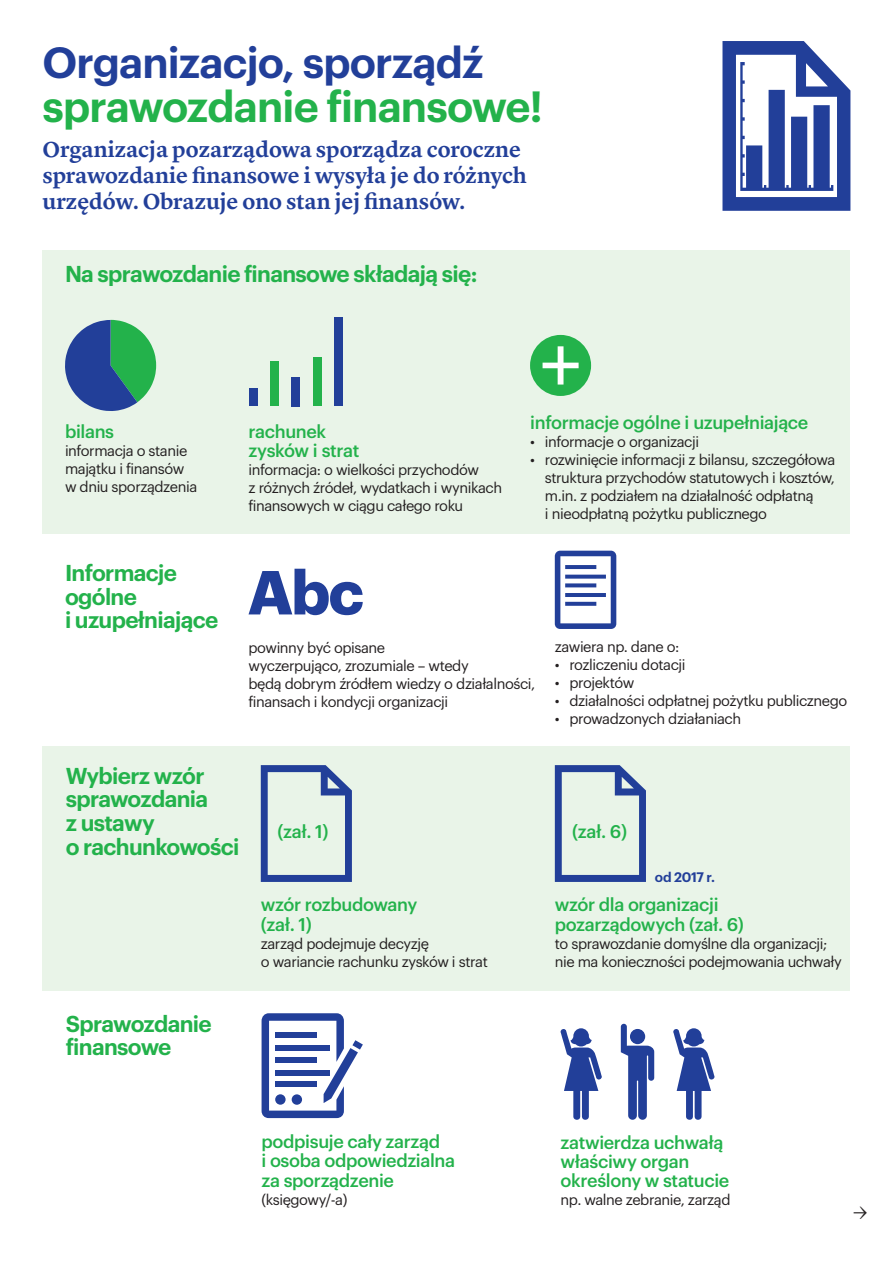
<style>
.page{position:relative;width:893px;height:1263px;background:#fff}
.page>*{position:absolute;margin:0;border:0;box-sizing:border-box;transform-origin:0 0}
.Normalny{font:600 42.75px/43.8px "Graphik";letter-spacing:-.02em;color:#23b24b}
.Normalny-2{font:600 22.5px/23.7px "Graphik";letter-spacing:-.03em;color:#23b24b}
.Normalny-3{font:600 22.5px/25.8px "Lyon Text";letter-spacing:-.005em;color:#223f99}
.Normalny-4{font:500 18px/19.2px "Graphik";letter-spacing:-.02em;color:#23b24b}
.t1{font:18px "Meta Serif Pro";color:#231f20}
.Normalny-5{font:14.7px/18px "Graphik";letter-spacing:-.03em;color:#231f20}
.Normalny-6{font:600 13.5px "Graphik";letter-spacing:-.02em;color:#223f99}
.s1{color:#223f99}
</style>
<div class="page">
<svg style="left:722px;top:41px;width:128px;height:170px"></svg>
<div style="left:43px;top:250px;width:807px;height:284px;background:#e9f4e8"></div>
<svg style="left:65px;top:320px;width:91px;height:91px"></svg>
<div style="left:249px;top:388px;width:8px;height:18px;background:#223f99"></div>
<div style="left:270px;top:362px;width:9px;height:44px;background:#23b24b"></div>
<div style="left:291px;top:377px;width:9px;height:29px;background:#223f99"></div>
<div style="left:313px;top:357px;width:9px;height:49px;background:#23b24b"></div>
<div style="left:334px;top:317px;width:9px;height:89px;background:#223f99"></div>
<div style="left:530px;top:335px;width:61px;height:61px;background:#23b24b;border-radius:50%"></div>
<svg style="left:543px;top:346px;width:36px;height:39px"></svg>
<svg style="left:249px;top:569px;width:114px;height:46px"></svg>
<svg style="left:555px;top:551px;width:61px;height:78px"></svg>
<div style="left:43px;top:746px;width:807px;height:245px;background:#e9f4e8"></div>
<svg style="left:261px;top:765px;width:91px;height:117px"></svg>
<svg style="left:555px;top:765px;width:91px;height:117px"></svg>
<svg style="left:262px;top:1013px;width:101px;height:105px"></svg>
<div style="left:275px;top:1094px;width:11px;height:11px;background:#223f99;border-radius:50%"></div>
<div style="left:292px;top:1094px;width:10px;height:11px;background:#223f99;border-radius:50%"></div>
<svg style="left:621px;top:1024px;width:33px;height:96px"></svg>
<svg style="left:561px;top:1028px;width:41px;height:92px"></svg>
<svg style="left:673px;top:1028px;width:41px;height:92px"></svg>
<p class="Normalny" style="left:43px;top:37px;width:502px"><span class="s1">Organizacjo, sporządź </span>sprawozdanie finansowe!</p>
<p class="Normalny-3" style="left:43px;top:135px;width:486px">Organizacja pozarządowa sporządza coroczne sprawozdanie finansowe i wysyła je do różnych urzędów. Obrazuje ono stan jej finansów.</p>
<p class="Normalny-2" style="left:65px;top:260px;width:414px">Na sprawozdanie finansowe składają się:</p>
<p class="Normalny-4" style="left:65px;top:421px;width:51px">bilans</p>
<p class="Normalny-5" style="left:65px;top:441px;width:124px">informacja o stanie</p>
<p class="Normalny-5" style="left:65px;top:459px;width:121px">majątku i finansów</p>
<p class="Normalny-5" style="left:65px;top:477px;width:134px">w dniu sporządzenia</p>
<p class="Normalny-2" style="left:65px;top:559px;width:114px">Informacje</p>
<p class="Normalny-2" style="left:65px;top:583px;width:74px">ogólne</p>
<p class="Normalny-2" style="left:65px;top:606px;width:155px">i uzupełniające</p>
<p class="Normalny-4" style="left:249px;top:420px;width:79px">rachunek</p>
<p class="Normalny-4" style="left:249px;top:439px;width:112px">zysków i strat</p>
<p class="Normalny-5" style="left:249px;top:459px;width:255px">informacja: o wielkości przychodów<br>z różnych źródeł, wydatkach i wynikach finansowych w ciągu całego roku</p>
<p class="Normalny-4" style="left:530px;top:412px;width:280px">informacje ogólne i uzupełniające</p>
<p class="Normalny-5" style="left:530px;top:432px;width:170px">• informacje o organizacji</p>
<p class="Normalny-5" style="left:530px;top:450px;width:306px">• rozwinięcie informacji z bilansu, szczegółowa</p>
<p class="Normalny-5" style="left:545px;top:468px;width:292px">struktura przychodów statutowych i kosztów,</p>
<p class="Normalny-5" style="left:545px;top:486px;width:270px">m.in. z podziałem na działalność odpłatną</p>
<p class="Normalny-5" style="left:545px;top:504px;width:224px">i nieodpłatną pożytku publicznego</p>
<p class="Normalny-5" style="left:249px;top:638px;width:138px">powinny być opisane</p>
<p class="Normalny-5" style="left:249px;top:656px;width:288px">wyczerpująco, zrozumiale – wtedy<br>będą dobrym źródłem wiedzy o działalności, finansach i kondycji organizacji</p>
<p class="Normalny-5" style="left:555px;top:636px;width:126px">zawiera np. dane o:</p>
<p class="Normalny-5" style="left:555px;top:654px;width:132px">• rozliczeniu dotacji</p>
<p class="Normalny-5" style="left:555px;top:672px;width:81px">• projektów</p>
<p class="Normalny-5" style="left:555px;top:690px;width:294px">• działalności odpłatnej pożytku publicznego</p>
<p class="Normalny-5" style="left:555px;top:708px;width:188px">• prowadzonych działaniach</p>
<p class="Normalny-2" style="left:66px;top:762px;width:144px">Wybierz wzór sprawozdania</p>
<p class="Normalny-2" style="left:66px;top:809px;width:91px">z ustawy</p>
<p class="Normalny-2" style="left:66px;top:832px;width:175px">o rachunkowości</p>
<p class="Normalny-4" style="left:278px;top:821px;width:52px">(zał. 1)</p>
<p class="Normalny-4" style="left:572px;top:821px;width:56px">(zał. 6)</p>
<p class="Normalny-6" style="left:655px;top:867px;width:62px">od 2017 r.</p>
<p class="Normalny-4" style="left:261px;top:894px;width:158px">wzór rozbudowany (zał. 1)</p>
<p class="Normalny-5" style="left:261px;top:933px;width:229px">zarząd podejmuje decyzję<br>o wariancie rachunku zysków i strat</p>
<p class="Normalny-4" style="left:555px;top:894px;width:191px">wzór dla organizacji pozarządowych (zał. 6)</p>
<p class="Normalny-5" style="left:555px;top:933px;width:274px">to sprawozdanie domyślne dla organizacji;</p>
<p class="Normalny-5" style="left:555px;top:951px;width:288px">nie ma konieczności podejmowania uchwały</p>
<p class="Normalny-2" style="left:66px;top:1010px;width:148px">Sprawozdanie</p>
<p class="Normalny-2" style="left:66px;top:1033px;width:107px">finansowe</p>
<p class="Normalny-4" style="left:262px;top:1131px;width:195px">podpisuje cały zarząd<br>i osoba odpowiedzialna</p>
<p class="Normalny-4" style="left:262px;top:1169px;width:134px">za sporządzenie</p>
<p class="Normalny-5" style="left:262px;top:1189px;width:87px">(księgowy/-a)</p>
<p class="Normalny-4" style="left:561px;top:1131px;width:164px">zatwierdza uchwałą</p>
<p class="Normalny-4" style="left:561px;top:1150px;width:170px">właściwy organ określony w statucie</p>
<p class="Normalny-5" style="left:561px;top:1189px;width:171px">np. walne zebranie, zarząd</p>
<p class="t1" style="left:853px;top:1199px;width:16px">→</p>
</div>
